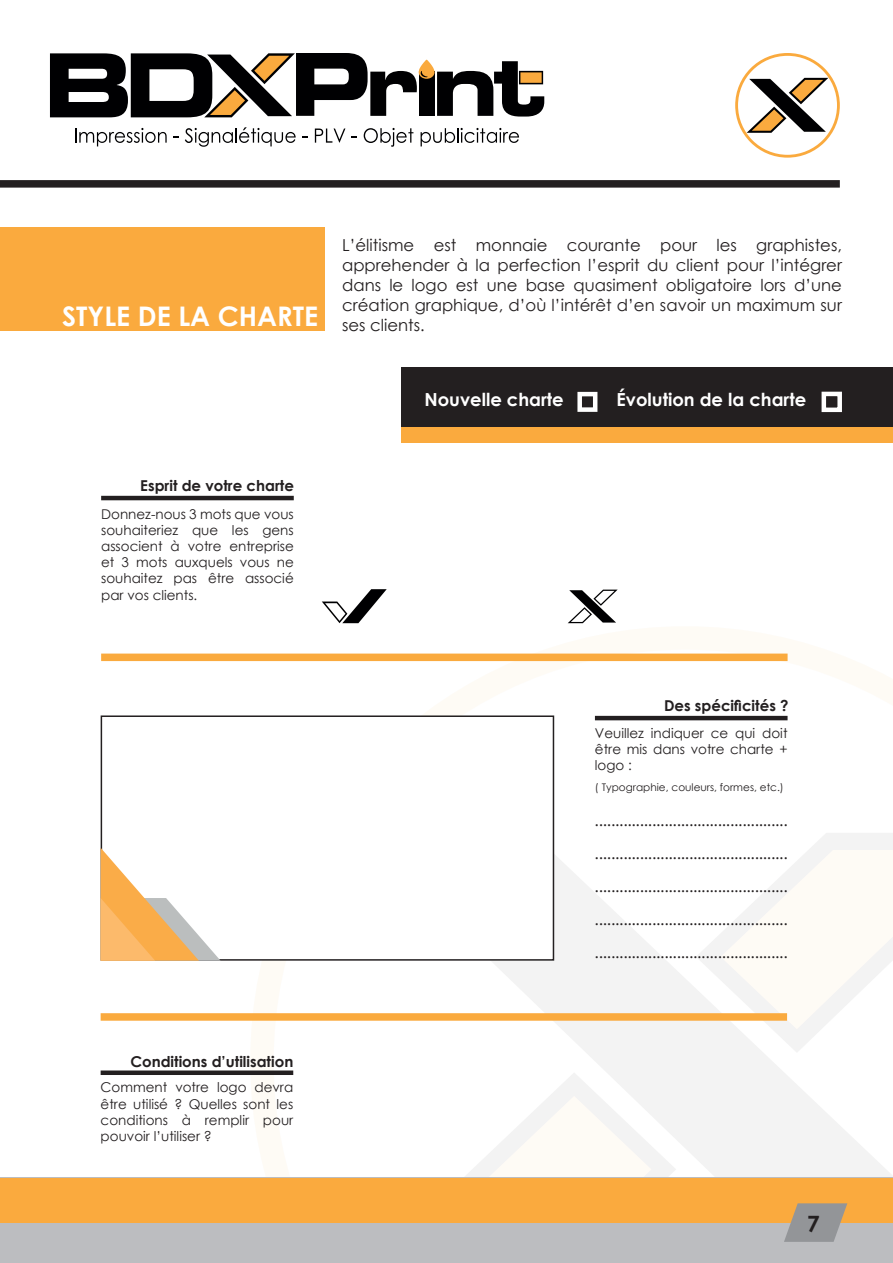
<style>
.page{position:relative;width:893px;height:1263px;background:#fff}
.page>*{position:absolute;margin:0;border:0;box-sizing:border-box;transform-origin:0 0}
.t1{font:700 27px "Century Gothic";color:#fff}
.t2{font:700 22.5px "Century Gothic";color:#231f20}
.t3{font:18px "Minion Pro";color:#231f20}
.t4{font:700 18px "Century Gothic";color:#fff}
.t5{font:16.5px/19.8px "Century Gothic";color:#231f20;text-align:justify}
.t6{font:700 15px "Century Gothic";color:#231f20}
.t7{font:13.5px/16.2px "Century Gothic";color:#231f20;text-align:justify}
.t8{font:10.5px "Century Gothic";color:#231f20}
</style>
<div class="page">
<div style="left:401px;top:367px;width:492px;height:61px;background:#231f20"></div>
<div style="left:401px;top:428px;width:492px;height:15px;background:#faaa3e"></div>
<svg style="left:345px;top:833px;width:548px;height:345px"></svg>
<svg style="left:568px;top:590px;width:49px;height:33px"></svg>
<svg style="left:75px;top:128px;width:92px;height:18px"></svg>
<svg style="left:185px;top:127px;width:111px;height:20px"></svg>
<svg style="left:315px;top:129px;width:30px;height:14px"></svg>
<svg style="left:364px;top:128px;width:49px;height:19px"></svg>
<svg style="left:421px;top:128px;width:98px;height:18px"></svg>
<svg style="left:50px;top:53px;width:494px;height:64px"></svg>
<div style="left:0;top:180px;width:840px;height:8px;background:#231f20"></div>
<div style="left:101px;top:653px;width:687px;height:8px;background:#faaa3e"></div>
<div style="left:101px;top:1013px;width:686px;height:8px;background:#faaa3e"></div>
<div style="left:0;top:227px;width:325px;height:104px;background:#faaa3e"></div>
<div style="left:0;top:1178px;width:893px;height:85px;background:#bcbdc0"></div>
<div style="left:0;top:1178px;width:893px;height:44px;background:#faaa3e"></div>
<svg style="left:784px;top:1203px;width:63px;height:39px"></svg>
<hr style="left:101px;top:496px;width:193px;height:4px;background:#231f20">
<hr style="left:595px;top:716px;width:192px;height:4px;background:#231f20">
<div style="left:101px;top:1070px;width:192px;height:5px;background:#231f20"></div>
<svg style="left:322px;top:589px;width:65px;height:34px"></svg>
<div style="left:101px;top:716px;width:452px;height:244px;background:#fff"></div>
<div style="left:101px;top:715px;width:453px;height:246px;border:2px solid #231f20"></div>
<svg style="left:101px;top:848px;width:120px;height:113px"></svg>
<div style="left:577px;top:392px;width:20px;height:20px;border:4px solid #fff"></div>
<div style="left:822px;top:392px;width:20px;height:20px;border:4px solid #fff"></div>
<svg style="left:735px;top:53px;width:105px;height:105px"></svg>
<p class="t1" style="left:62px;top:295px;width:257px">STYLE DE LA CHARTE</p>
<p class="t5" style="left:342px;top:235px;width:501px">L’élitisme est monnaie courante pour les graphistes, apprehender à la perfection l’esprit du client pour l’intégrer dans le logo est une base quasiment obligatoire lors d’une création graphique, d’où l’intérêt d’en savoir un maximum sur ses clients.</p>
<p class="t4" style="left:424px;top:386px;width:141px">Nouvelle charte</p>
<p class="t4" style="left:617px;top:386px;width:191px">Évolution de la charte</p>
<p class="t6" style="left:140px;top:474px;width:155px">Esprit de votre charte</p>
<p class="t7" style="left:101px;top:505px;width:194px">Donnez-nous 3 mots que vous souhaiteriez que les gens associent à votre entreprise et 3 mots auxquels vous ne souhaitez pas être associé par vos clients.</p>
<p class="t6" style="left:664px;top:694px;width:126px">Des spécificités ?</p>
<p class="t7" style="left:595px;top:724px;width:194px">Veuillez indiquer ce qui doit être mis dans votre charte + logo :</p>
<p class="t8" style="left:595px;top:780px;width:190px">( Typographie, couleurs, formes, etc.)</p>
<p class="t3" style="left:595px;top:808px;width:194px">...............................................</p>
<p class="t3" style="left:595px;top:841px;width:194px">...............................................</p>
<p class="t3" style="left:595px;top:874px;width:194px">...............................................</p>
<p class="t3" style="left:595px;top:907px;width:194px">...............................................</p>
<p class="t3" style="left:595px;top:940px;width:194px">...............................................</p>
<p class="t6" style="left:130px;top:1050px;width:164px">Conditions d’utilisation</p>
<p class="t7" style="left:101px;top:1079px;width:194px">Comment votre logo devra être utilisé ? Quelles sont les conditions à remplir pour pouvoir l’utiliser ?</p>
<p class="t2" style="left:807px;top:1207px;width:14px">7</p>
</div>
